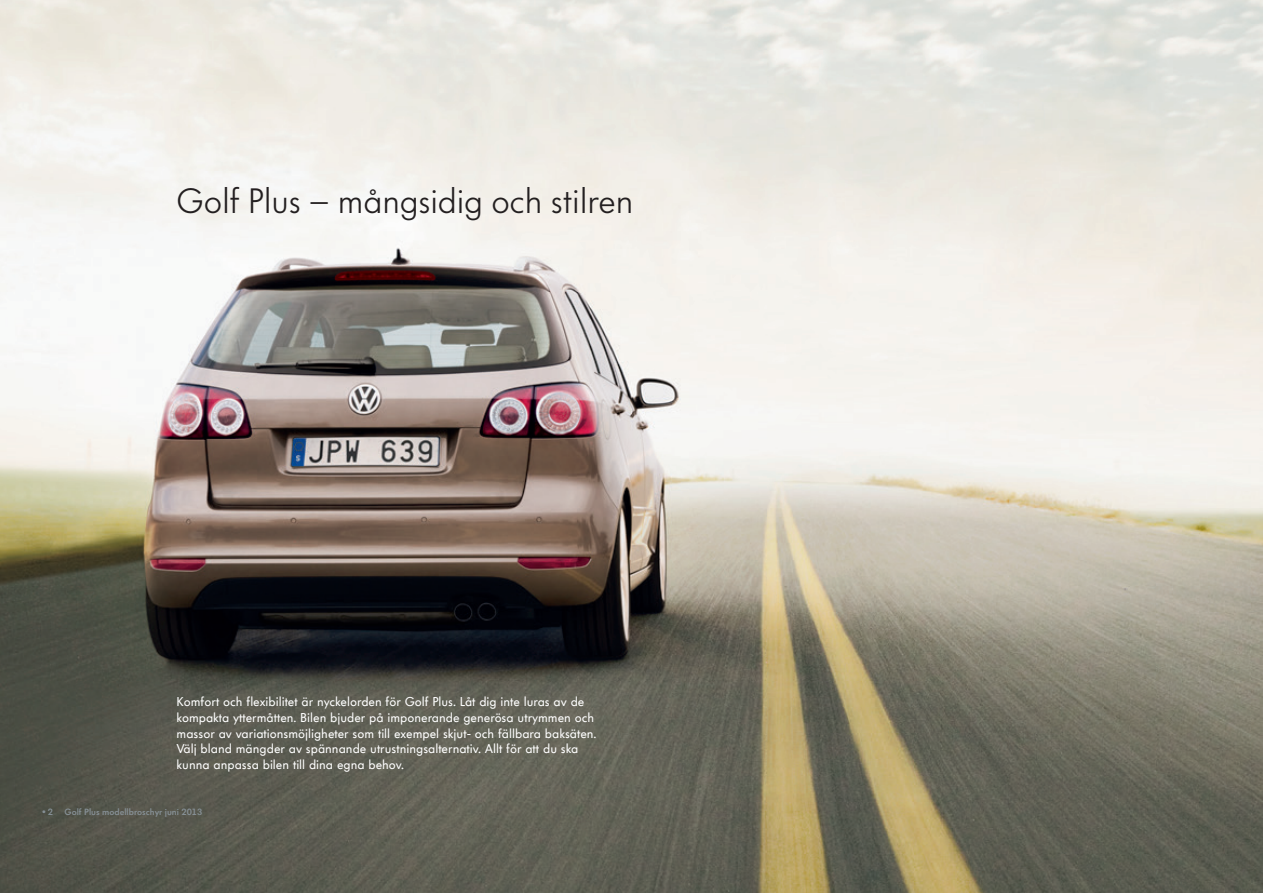
<style>
.page{position:relative;width:1263px;height:893px;background:#fff}
.page>*{position:absolute;margin:0;border:0;box-sizing:border-box;transform-origin:0 0}
.t1{font:300 34.8px "VW Headline";letter-spacing:-.005em;color:#231f20}
.t2{font:12.75px/15.8px "VW Headline OT";color:#fff}
.t3{font:600 9px "VW Headline OT";color:#869096}
.t4{font:900 9px "VW Headline OT";color:#869096}
.s1{font-weight:600}
</style>
<div class="page">
<img style="left:0;top:0;width:1263px;height:893px">
<h1 class="t1" style="left:176px;top:181px;width:459px">Golf Plus – mångsidig och stilren</h1>
<p class="t2" style="left:177px;top:694px;width:421px">Komfort och flexibilitet är nyckelorden för Golf Plus. Låt dig inte luras av de kompakta yttermåtten. Bilen bjuder på imponerande generösa utrymmen och massor av variationsmöjligheter som till exempel skjut- och fällbara baksäten.<br>Välj bland mängder av spännande utrustningsalternativ. Allt för att du ska kunna anpassa bilen till dina egna behov.</p>
<p class="t4" style="left:43px;top:805px;width:12px">• <span class="s1">2</span></p>
<p class="t3" style="left:65px;top:806px;width:139px">Golf Plus modellbroschyr juni 2013</p>
</div>
